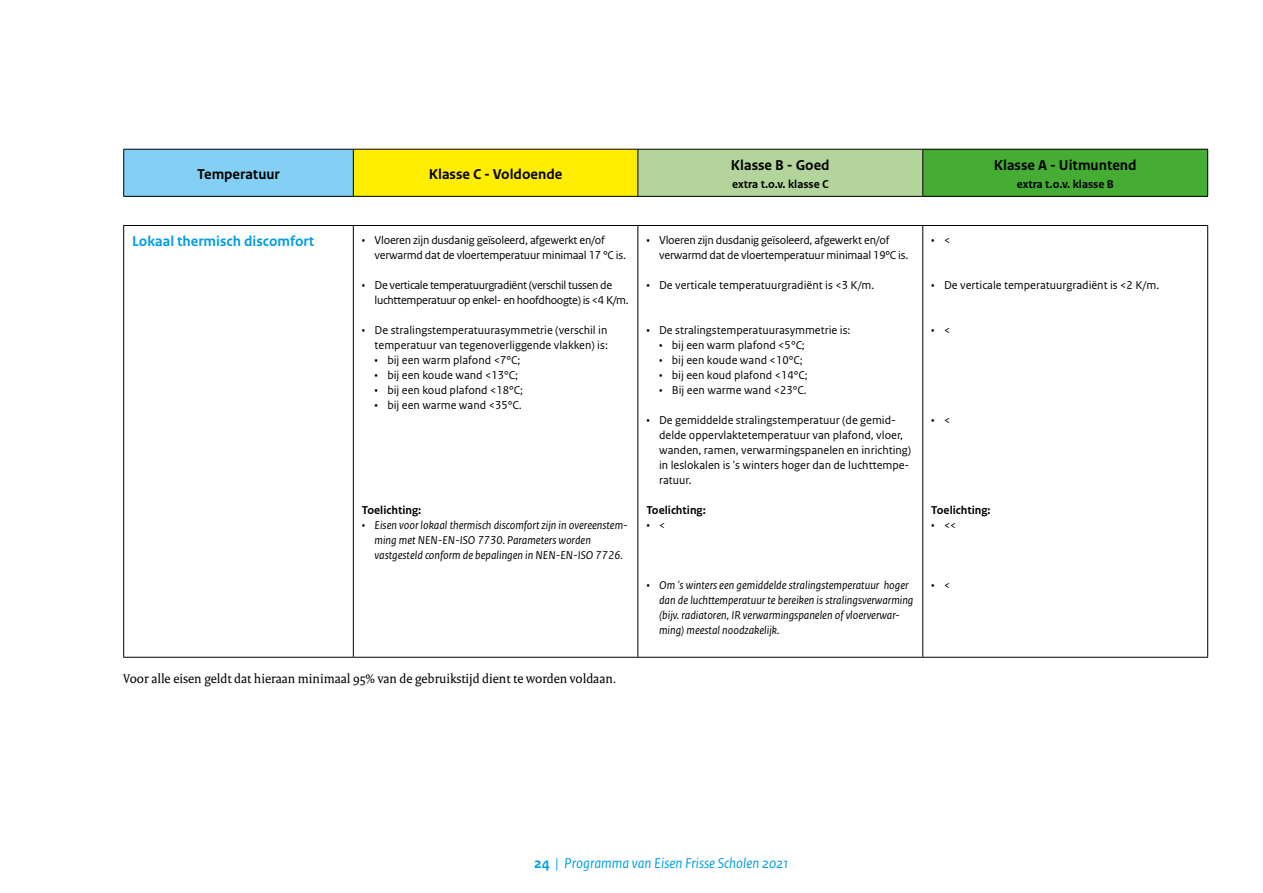
<style>
.page{position:relative;width:1263px;height:893px;background:#fff}
.page>*{position:absolute;margin:0;border:0;box-sizing:border-box;transform-origin:0 0}
._30_RO_Tabel_Kop{font:700 15px "Rijksoverheid Sans Text";color:#000}
.t1{font:italic 15px "Rijksoverheid Sans Text";color:#009fe3}
._30_RO_Tabel_Kop-2{font:700 15px "Rijksoverheid Sans Text";color:#009fe3}
._10_RO_Broodtekst{font:13.5px "Rijksoverheid Serif";color:#000}
.t2{font:12px/15px "Rijksoverheid Sans Text";color:#000;text-align:right}
.t3{font:italic 12px/15px "Rijksoverheid Sans Text";color:#000}
.t4{font:12px/15px "Rijksoverheid Sans Text";letter-spacing:-.02em;color:#000}
.t5{font:12px/15px "Rijksoverheid Sans Text";letter-spacing:-.03em;color:#000}
._30_RO_Tabel_Kop-3{font:700 12px "Rijksoverheid Sans Text";color:#000}
._32_RO_Tabel_Broodte{font:700 12px "Rijksoverheid Sans Text";color:#000}
.s1{font-weight:700;font-style:normal}
</style>
<div class="page">
<div style="left:124px;top:149px;width:229px;height:47px;background:#83d0f5"></div>
<div style="left:353px;top:149px;width:285px;height:47px;background:#fe0"></div>
<div style="left:638px;top:149px;width:285px;height:47px;background:#b3d59b"></div>
<div style="left:923px;top:149px;width:285px;height:47px;background:#45ac34"></div>
<hr style="left:123px;top:149px;width:230px;height:1px;background:#000">
<hr style="left:123px;top:150px;width:1px;height:46px;background:#000">
<hr style="left:353px;top:149px;width:285px;height:1px;background:#000">
<hr style="left:353px;top:150px;width:1px;height:46px;background:#000">
<hr style="left:638px;top:149px;width:285px;height:1px;background:#000">
<hr style="left:637px;top:150px;width:1px;height:46px;background:#000">
<hr style="left:923px;top:149px;width:285px;height:1px;background:#000">
<hr style="left:922px;top:150px;width:1px;height:46px;background:#000">
<hr style="left:1207px;top:150px;width:1px;height:46px;background:#000">
<hr style="left:123px;top:196px;width:230px;height:1px;background:#000">
<hr style="left:353px;top:196px;width:285px;height:1px;background:#000">
<hr style="left:638px;top:196px;width:285px;height:1px;background:#000">
<hr style="left:923px;top:196px;width:285px;height:1px;background:#000">
<hr style="left:123px;top:225px;width:230px;height:1px;background:#000">
<hr style="left:123px;top:226px;width:1px;height:431px;background:#000">
<hr style="left:353px;top:225px;width:285px;height:1px;background:#000">
<hr style="left:353px;top:226px;width:1px;height:431px;background:#000">
<hr style="left:638px;top:225px;width:285px;height:1px;background:#000">
<hr style="left:637px;top:226px;width:1px;height:431px;background:#000">
<hr style="left:923px;top:225px;width:285px;height:1px;background:#000">
<hr style="left:922px;top:226px;width:1px;height:431px;background:#000">
<hr style="left:1207px;top:226px;width:1px;height:431px;background:#000">
<hr style="left:123px;top:657px;width:230px;height:1px;background:#000">
<hr style="left:353px;top:657px;width:285px;height:1px;background:#000">
<hr style="left:638px;top:657px;width:285px;height:1px;background:#000">
<hr style="left:923px;top:657px;width:285px;height:1px;background:#000">
<p class="_30_RO_Tabel_Kop" style="left:197px;top:165px;width:84px">Temperatuur</p>
<p class="_30_RO_Tabel_Kop" style="left:429px;top:165px;width:135px">Klasse C - Voldoende</p>
<p class="_30_RO_Tabel_Kop" style="left:731px;top:156px;width:100px">Klasse B - Goed</p>
<p class="_30_RO_Tabel_Kop-3" style="left:732px;top:177px;width:98px">extra t.o.v. klasse C</p>
<p class="_30_RO_Tabel_Kop" style="left:994px;top:156px;width:144px">Klasse A - Uitmuntend</p>
<p class="_30_RO_Tabel_Kop-3" style="left:1017px;top:177px;width:99px">extra t.o.v. klasse B</p>
<p class="_30_RO_Tabel_Kop-2" style="left:132px;top:233px;width:183px">Lokaal thermisch discomfort</p>
<p class="t4" style="left:375px;top:232px;width:253px;text-indent:-13px">• Vloeren zijn dusdanig geïsoleerd, afgewerkt en/of verwarmd dat de vloertemperatuur minimaal 17 °C is.</p>
<p class="t5" style="left:375px;top:277px;width:256px;text-indent:-13px">• De verticale temperatuurgradiënt (verschil tussen de luchttemperatuur op enkel- en hoofdhoogte) is &lt;4 K/m.</p>
<p class="t2" style="left:362px;top:322px;width:248px">• De stralingstemperatuurasymmetrie (verschil in temperatuur van tegenoverliggende vlakken) is:</p>
<p class="t2" style="left:375px;top:352px;width:147px">• bij een warm plafond &lt;7°C;</p>
<p class="t2" style="left:375px;top:367px;width:145px">• bij een koude wand &lt;13°C;</p>
<p class="t2" style="left:375px;top:382px;width:150px">• bij een koud plafond &lt;18°C;</p>
<p class="t2" style="left:375px;top:397px;width:149px">• bij een warme wand &lt;35°C.</p>
<p class="_32_RO_Tabel_Broodte" style="left:362px;top:503px;width:61px">Toelichting:</p>
<p class="t3" style="left:375px;top:518px;width:255px;text-indent:-13px">• Eisen voor lokaal thermisch discomfort zijn in overeenstem&shy;ming met NEN-EN-ISO 7730. Parameters worden vastgesteld conform de bepalingen in NEN-EN-ISO 7726.</p>
<p class="_10_RO_Broodtekst" style="left:123px;top:671px;width:495px">Voor alle eisen geldt dat hieraan minimaal 95% van de gebruikstijd dient te worden voldaan.</p>
<p class="t4" style="left:659px;top:232px;width:251px;text-indent:-13px">• Vloeren zijn dusdanig geïsoleerd, afgewerkt en/of verwarmd dat de vloertemperatuur minimaal 19°C is.</p>
<p class="t2" style="left:646px;top:277px;width:229px">• De verticale temperatuurgradiënt is &lt;3 K/m.</p>
<p class="t2" style="left:646px;top:322px;width:206px">• De stralingstemperatuurasymmetrie is:</p>
<p class="t2" style="left:659px;top:337px;width:147px">• bij een warm plafond &lt;5°C;</p>
<p class="t2" style="left:659px;top:352px;width:145px">• bij een koude wand &lt;10°C;</p>
<p class="t2" style="left:659px;top:367px;width:150px">• bij een koud plafond &lt;14°C;</p>
<p class="t2" style="left:659px;top:382px;width:149px">• Bij een warme wand &lt;23°C.</p>
<p class="t2" style="left:659px;top:412px;width:254px;text-align:left;text-indent:-13px">• De gemiddelde stralingstemperatuur (de gemid&shy;delde oppervlaktetemperatuur van plafond, vloer, wanden, ramen, verwarmingspanelen en inrichting) in leslokalen is 's winters hoger dan de luchttempe&shy;ratuur.</p>
<p class="_32_RO_Tabel_Broodte" style="left:646px;top:503px;width:61px">Toelichting:</p>
<p class="t3" style="left:646px;top:518px;width:20px">• &lt;</p>
<p class="t3" style="left:659px;top:578px;width:256px;text-indent:-13px">• Om 's winters een gemiddelde stralingstemperatuur hoger dan de luchttemperatuur te bereiken is stralingsverwarming (bijv. radiatoren, IR verwarmingspanelen of vloerverwar&shy;ming) meestal noodzakelijk.</p>
<p class="t2" style="left:931px;top:232px;width:21px">• &lt;</p>
<p class="t2" style="left:931px;top:277px;width:229px">• De verticale temperatuurgradiënt is &lt;2 K/m.</p>
<p class="t2" style="left:931px;top:322px;width:21px">• &lt;</p>
<p class="t2" style="left:931px;top:412px;width:21px">• &lt;</p>
<p class="_32_RO_Tabel_Broodte" style="left:931px;top:503px;width:61px">Toelichting:</p>
<p class="t3" style="left:931px;top:518px;width:27px">• &lt;&lt;</p>
<p class="t3" style="left:931px;top:578px;width:20px">• &lt;</p>
<p class="t1" style="left:534px;top:854px;width:255px"><span class="s1">24</span> | Programma van Eisen Frisse Scholen 2021</p>
</div>
